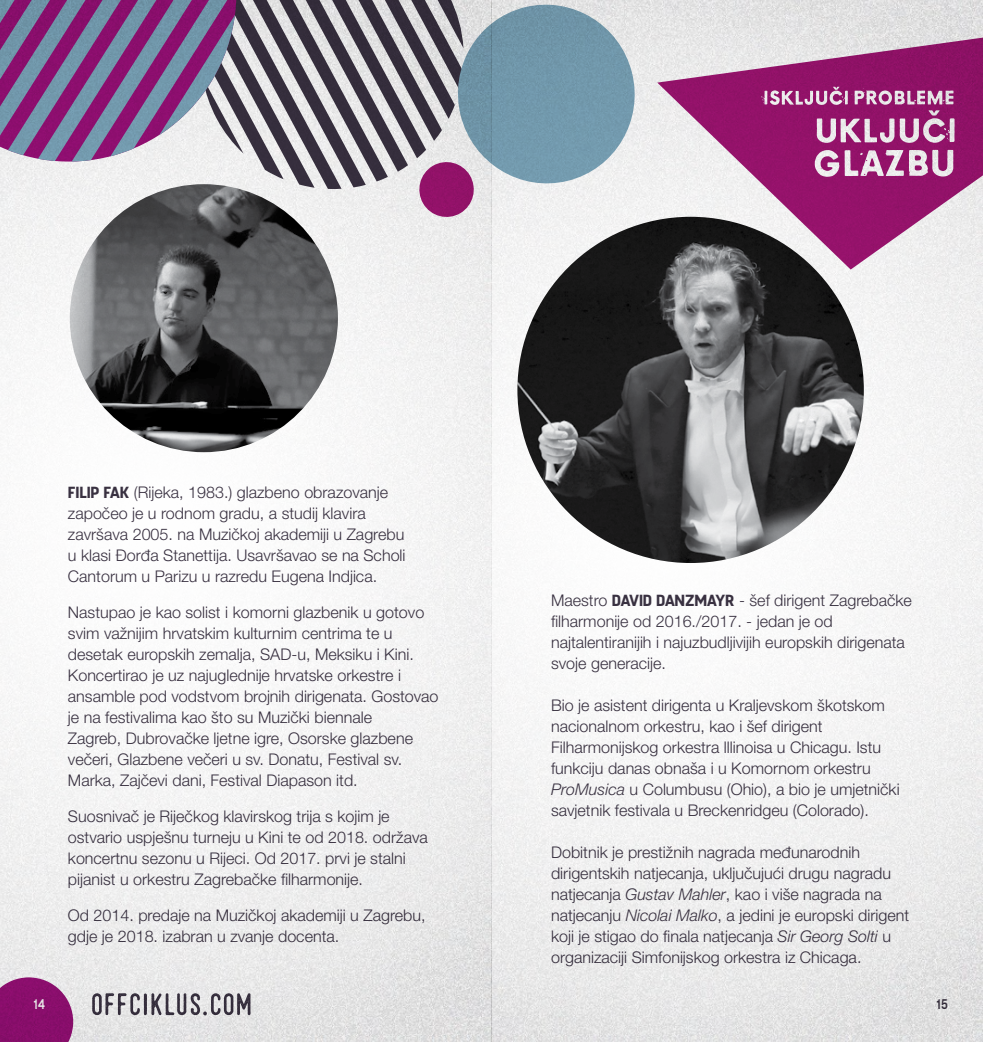
<style>
.page{position:relative;width:983px;height:1042px;background:#fff}
.page>*{position:absolute;margin:0;border:0;box-sizing:border-box;transform-origin:0 0}
.t1{font:300 16.1px/21px "Helvetica Neue LT Pro";color:#3a3242}
.t2{font:300 14px "Fuji";color:#fff;scale:.9 1}
.t3{font:300 14px "Fuji";color:#3a3242;scale:.9 1}
.s1{font-family:"Fuji";font-weight:500}
.s2{font-style:italic}
</style>
<div class="page">
<img style="left:0;top:0;width:982px;height:1042px">
<p class="t1" style="left:68px;top:481px;width:339px"><span class="s1">FILIP FAK</span> (Rijeka, 1983.) glazbeno obrazovanje započeo je u rodnom gradu, a studij klavira završava 2005. na Muzičkoj akademiji u Zagrebu u klasi Đorđa Stanettija. Usavršavao se na Scholi Cantorum u Parizu u razredu Eugena Indjica.</p>
<p class="t1" style="left:68px;top:601px;width:372px">Nastupao je kao solist i komorni glazbenik u gotovo svim važnijim hrvatskim kulturnim centrima te u desetak europskih zemalja, SAD-u, Meksiku i Kini.<br>Koncertirao je uz najuglednije hrvatske orkestre i ansamble pod vodstvom brojnih dirigenata. Gostovao je na festivalima kao što su Muzički biennale<br>Zagreb, Dubrovačke ljetne igre, Osorske glazbene večeri, Glazbene večeri u sv. Donatu, Festival sv.<br>Marka, Zajčevi dani, Festival Diapason itd.</p>
<p class="t1" style="left:68px;top:805px;width:361px">Suosnivač je Riječkog klavirskog trija s kojim je ostvario uspješnu turneju u Kini te od 2018. održava koncertnu sezonu u Rijeci. Od 2017. prvi je stalni pijanist u orkestru Zagrebačke filharmonije.</p>
<p class="t1" style="left:68px;top:904px;width:359px">Od 2014. predaje na Muzičkoj akademiji u Zagrebu, gdje je 2018. izabran u zvanje docenta.</p>
<p class="t1" style="left:551px;top:590px;width:362px">Maestro <span class="s1">DAVID DANZMAYR</span> - šef dirigent Zagrebačke filharmonije od 2016./2017. - jedan je od najtalentiranijih i najuzbudljivijih europskih dirigenata svoje generacije.</p>
<p class="t1" style="left:551px;top:695px;width:350px">Bio je asistent dirigenta u Kraljevskom škotskom nacionalnom orkestru, kao i šef dirigent Filharmonijskog orkestra lllinoisa u Chicagu. Istu funkciju danas obnaša i u Komornom orkestru <span class="s2">ProMusica</span> u Columbusu (Ohio), a bio je umjetnički savjetnik festivala u Breckenridgeu (Colorado).</p>
<p class="t1" style="left:551px;top:842px;width:359px">Dobitnik je prestižnih nagrada međunarodnih dirigentskih natjecanja, uključujući drugu nagradu natjecanja <span class="s2">Gustav Mahler</span>, kao i više nagrada na natjecanju <span class="s2">Nicolai Malko</span>, a jedini je europski dirigent koji je stigao do finala natjecanja <span class="s2">Sir Georg Solti</span> u organizaciji Simfonijskog orkestra iz Chicaga.</p>
<p class="t2" style="left:33px;top:995px;width:15px">14</p>
<p class="t3" style="left:936px;top:995px;width:15px">15</p>
</div>
